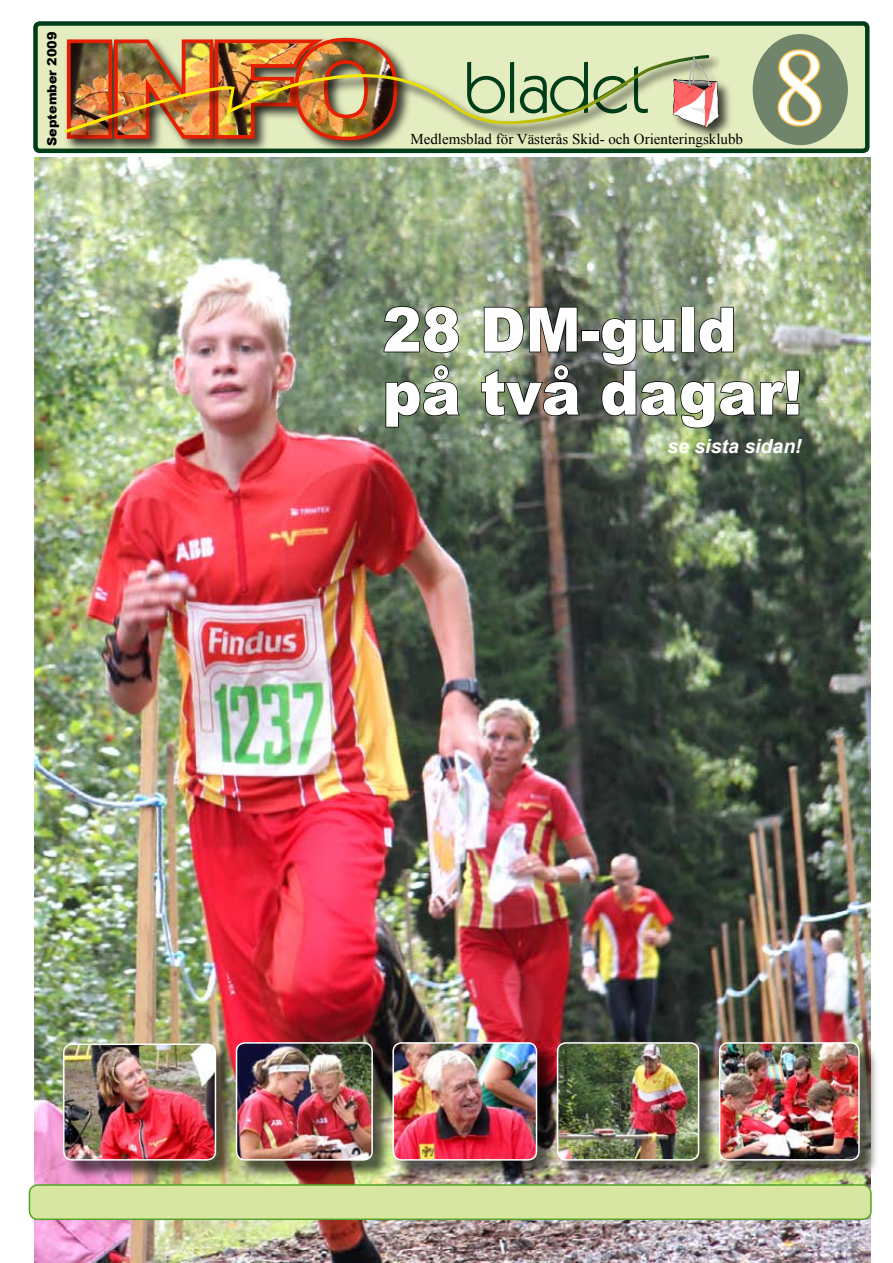
<style>
.page{position:relative;width:893px;height:1263px;background:#fff}
.page>*{position:absolute;margin:0;border:0;box-sizing:border-box;transform-origin:0 0}
.t1{font:108px "Times New Roman";color:#fff}
.t2{font:900 61.5px/63px "Arial";color:#fff;scale:.95 1}
.t3{font:italic 700 19.5px "Arial";color:#fff}
.t4{font:15px "Times New Roman";color:#000}
.t5{font:900 12.75px "Arial";color:#000}
</style>
<div class="page">
<img style="left:34px;top:157px;width:836px;height:1105px">
<div style="left:35px;top:26px;width:832px;height:124px;background:#e4edbf"></div>
<div style="left:33px;top:21px;width:836px;height:132px;border:4px solid #003e1a;border-radius:4px"></div>
<div style="left:64px;top:35px;width:349px;height:121px;background:#000;opacity:.75"></div>
<img style="left:65px;top:36px;width:334px;height:16px">
<div style="left:753px;top:34px;width:95px;height:111px;background:#6f846b;border-radius:50%"></div>
<svg style="left:777px;top:49px;width:45px;height:78px"></svg>
<div style="left:63px;top:52px;width:661px;height:96px;background:#000;opacity:.93"></div>
<img style="left:65px;top:55px;width:643px;height:77px">
<div style="left:670px;top:56px;width:64px;height:86px;background:#000;opacity:.75"></div>
<svg style="left:673px;top:57px;width:46px;height:70px;background:#cba999"></svg>
<div style="left:237px;top:1044px;width:156px;height:136px;background:#000;opacity:.61"></div>
<img style="left:237px;top:1043px;width:135px;height:116px;border-radius:9px">
<div style="left:236px;top:1042px;width:137px;height:118px;border:2px solid #fff;border-radius:9px"></div>
<div style="left:65px;top:1045px;width:170px;height:136px;background:#000;opacity:.61"></div>
<img style="left:64px;top:1044px;width:151px;height:115px;border-radius:9px">
<div style="left:63px;top:1043px;width:153px;height:117px;border:2px solid #fff;border-radius:9px"></div>
<div style="left:720px;top:1044px;width:160px;height:136px;background:#000;opacity:.61"></div>
<img style="left:720px;top:1043px;width:139px;height:116px;border-radius:9px">
<div style="left:719px;top:1042px;width:141px;height:118px;border:2px solid #fff;border-radius:9px"></div>
<div style="left:394px;top:1044px;width:164px;height:136px;background:#000;opacity:.61"></div>
<img style="left:393px;top:1043px;width:143px;height:116px;border-radius:9px">
<div style="left:392px;top:1042px;width:145px;height:118px;border:2px solid #fff;border-radius:9px"></div>
<div style="left:558px;top:1044px;width:162px;height:136px;background:#000;opacity:.61"></div>
<img style="left:558px;top:1043px;width:141px;height:116px;border-radius:9px">
<div style="left:557px;top:1042px;width:142px;height:118px;border:2px solid #fff;border-radius:9px"></div>
<svg style="left:383px;top:305px;width:77px;height:49px;background:#6e7c63"></svg>
<img style="left:483px;top:305px;width:95px;height:48px">
<div style="left:581px;top:330px;width:19px;height:11px;border:2px solid #000"></div>
<svg style="left:385px;top:364px;width:76px;height:64px;background:#63755c"></svg>
<img style="left:480px;top:364px;width:101px;height:53px">
<img style="left:601px;top:306px;width:199px;height:123px">
<div style="left:29px;top:1185px;width:842px;height:34px;background:#d8e6a2;border-radius:9px"></div>
<div style="left:29px;top:1184px;width:843px;height:36px;border:2px solid #52a625;border-radius:9px"></div>
<p class="t5" style="left:43px;top:146px;width:116px;rotate:-90deg">September 2009</p>
<p class="t4" style="left:410px;top:129px;width:334px">Medlemsblad för Västerås Skid- och Orienteringsklubb</p>
<h1 class="t1" style="left:772px;top:15px;width:55px">8</h1>
<h2 class="t2" style="left:383px;top:296px;width:443px">28 DM-guld på två dagar!</h2>
<h3 class="t3" style="left:667px;top:434px;width:136px">se sista sidan!</h3>
</div>
